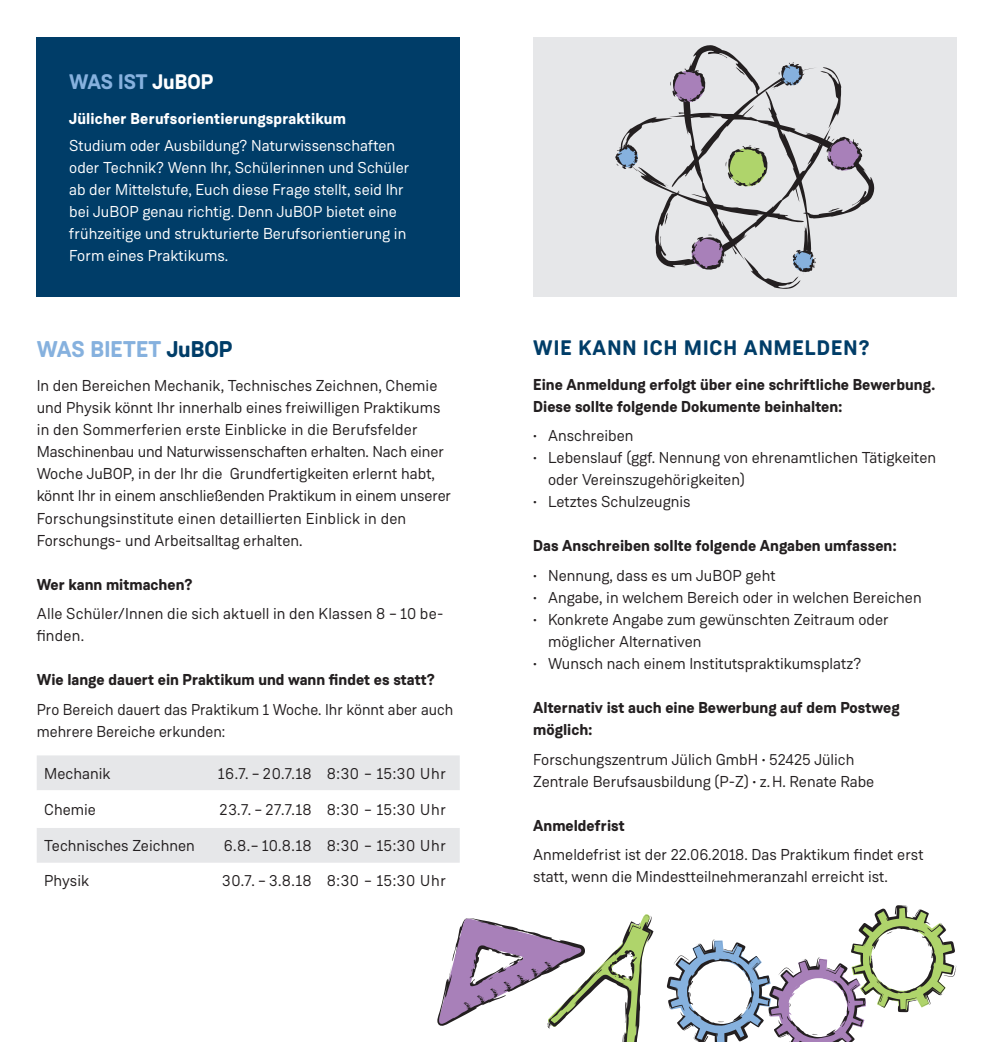
<style>
.page{position:relative;width:993px;height:1042px;background:#fff}
.page>*{position:absolute;margin:0;border:0;box-sizing:border-box;transform-origin:0 0}
.t1{font:700 22.75px "Weissenhof Grotesk";color:#86b1de}
.t2{font:700 21px "Weissenhof Grotesk";letter-spacing:.05em;color:#003d68}
.t3{font:700 21px "Weissenhof Grotesk";color:#86b1de}
.t4{font:15.75px/22.1px "Weissenhof Grotesk";color:#231f20}
.t5{font:700 15.75px/22.1px "Weissenhof Grotesk";color:#231f20}
.t6{font:15.75px/22.1px "Weissenhof Grotesk";color:#fff}
.t7{font:15.75px "Weissenhof Grotesk";letter-spacing:.04em;color:#231f20}
.t8{font:700 15.75px "Weissenhof Grotesk";letter-spacing:.01em;color:#fff}
.s1{color:#fff}
.s2{color:#003d68}
</style>
<div class="page">
<div style="left:37px;top:37px;width:422px;height:259px;background:#003d68"></div>
<svg style="left:37px;top:755px;width:422px;height:107px;fill:#e6e7e9"></svg>
<div style="left:533px;top:37px;width:422px;height:259px;background:#e6e7e9"></div>
<svg style="left:666px;top:905px;width:289px;height:137px"></svg>
<svg style="left:615px;top:45px;width:259px;height:244px"></svg>
<svg style="left:437px;top:914px;width:217px;height:128px"></svg>
<h2 class="t3" style="left:69px;top:69px;width:146px">WAS IST <span class="s1">JuBOP</span></h2>
<p class="t8" style="left:69px;top:108px;width:278px">Jülicher Berufsorientierungspraktikum</p>
<p class="t6" style="left:69px;top:134px;width:341px">Studium oder Ausbildung? Naturwissenschaften oder Technik? Wenn Ihr, Schülerinnen und Schüler ab der Mittelstufe, Euch diese Frage stellt, seid Ihr bei JuBOP genau richtig. Denn JuBOP bietet eine frühzeitige und strukturierte Berufsorientierung in Form eines Praktikums.</p>
<h1 class="t1" style="left:37px;top:334px;width:197px">WAS BIETET <span class="s2">JuBOP</span></h1>
<p class="t4" style="left:37px;top:375px;width:416px">In den Bereichen Mechanik, Technisches Zeichnen, Chemie und Physik könnt Ihr innerhalb eines freiwilligen Praktikums in den Sommerferien erste Einblicke in die Berufsfelder Maschinenbau und Naturwissenschaften erhalten. Nach einer Woche JuBOP, in der Ihr die Grundfertigkeiten erlernt habt, könnt Ihr in einem anschließenden Praktikum in einem unserer Forschungsinstitute einen detaillierten Einblick in den Forschungs- und Arbeitsalltag erhalten.</p>
<p class="t5" style="left:37px;top:573px;width:157px">Wer kann mitmachen?</p>
<p class="t4" style="left:37px;top:603px;width:408px">Alle Schüler/Innen die sich aktuell in den Klassen 8 – 10 be&shy;finden.</p>
<p class="t5" style="left:37px;top:669px;width:400px">Wie lange dauert ein Praktikum und wann findet es statt?</p>
<p class="t4" style="left:37px;top:698px;width:418px">Pro Bereich dauert das Praktikum 1 Woche. Ihr könnt aber auch mehrere Bereiche erkunden:</p>
<p class="t4" style="left:44px;top:762px;width:68px">Mechanik</p>
<p class="t7" style="left:218px;top:764px;width:229px">16.7. – 20.7.18 8:30 – 15:30 Uhr</p>
<p class="t4" style="left:44px;top:798px;width:53px">Chemie</p>
<p class="t7" style="left:219px;top:800px;width:228px">23.7. – 27.7.18 8:30 – 15:30 Uhr</p>
<p class="t4" style="left:44px;top:835px;width:152px">Technisches Zeichnen</p>
<p class="t7" style="left:224px;top:836px;width:224px">6.8.– 10.8.18 8:30 – 15:30 Uhr</p>
<p class="t4" style="left:44px;top:869px;width:47px">Physik</p>
<p class="t7" style="left:222px;top:871px;width:225px">30.7. – 3.8.18 8:30 – 15:30 Uhr</p>
<h2 class="t2" style="left:533px;top:335px;width:337px">WIE KANN ICH MICH ANMELDEN?</h2>
<p class="t5" style="left:533px;top:373px;width:403px">Eine Anmeldung erfolgt über eine schriftliche Bewerbung.<br>Diese sollte folgende Dokumente beinhalten:</p>
<p class="t4" style="left:533px;top:425px;width:102px">• Anschreiben</p>
<p class="t4" style="left:548px;top:447px;width:389px;text-indent:-15px">• Lebenslauf (ggf. Nennung von ehrenamtlichen Tätigkeiten oder Vereinszugehörigkeiten)</p>
<p class="t4" style="left:533px;top:491px;width:159px">• Letztes Schulzeugnis</p>
<p class="t5" style="left:533px;top:535px;width:365px">Das Anschreiben sollte folgende Angaben umfassen:</p>
<p class="t4" style="left:533px;top:564px;width:244px">• Nennung, dass es um JuBOP geht</p>
<p class="t4" style="left:533px;top:586px;width:390px">• Angabe, in welchem Bereich oder in welchen Bereichen</p>
<p class="t4" style="left:548px;top:608px;width:342px;text-indent:-15px">• Konkrete Angabe zum gewünschten Zeitraum oder möglicher Alternativen</p>
<p class="t4" style="left:533px;top:652px;width:329px">• Wunsch nach einem Institutspraktikumsplatz?</p>
<p class="t5" style="left:533px;top:697px;width:368px">Alternativ ist auch eine Bewerbung auf dem Postweg möglich:</p>
<p class="t4" style="left:533px;top:748px;width:342px">Forschungszentrum Jülich GmbH • 52425 Jülich<br>Zentrale Berufsausbildung (P-Z) • z.H. Renate Rabe</p>
<p class="t5" style="left:533px;top:814px;width:93px">Anmeldefrist</p>
<p class="t4" style="left:533px;top:844px;width:392px">Anmeldefrist ist der 22.06.2018. Das Praktikum findet erst statt, wenn die Mindestteilnehmeranzahl erreicht ist.</p>
</div>
